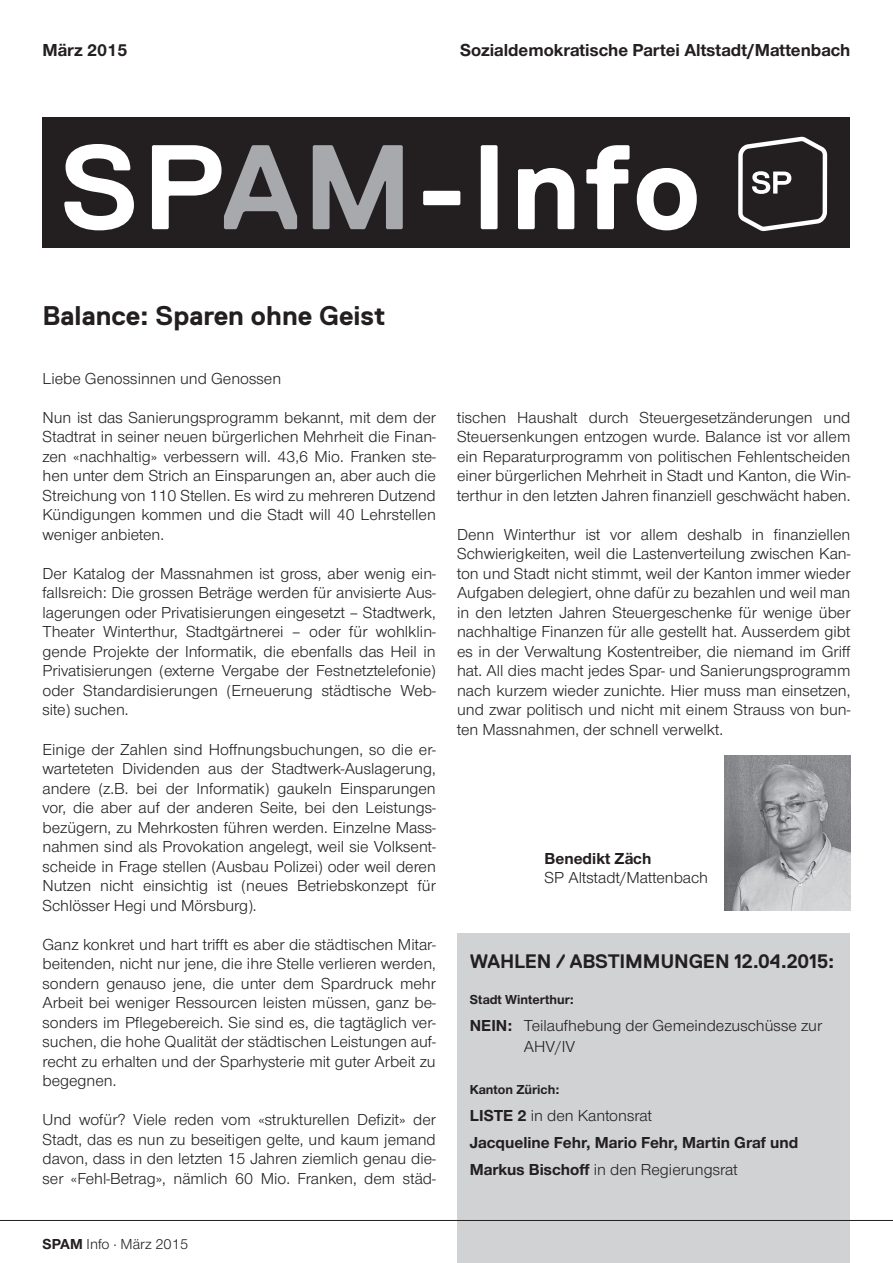
<style>
.page{position:relative;width:893px;height:1263px;background:#fff}
.page>*{position:absolute;margin:0;border:0;box-sizing:border-box;transform-origin:0 0}
.t1{font:700 120px "Replica";letter-spacing:.025em;color:#fff}
.t2{font:700 27px "Replica";color:#231f20}
.t3{font:700 19.5px "Replica";letter-spacing:-.01em;color:#231f20}
.t4{font:700 18px "Nimbus San Nov";color:#231f20}
.t5{font:16.5px/19.5px "Nimbus San Nov";color:#231f20;text-align:justify}
.t6{font:700 16.5px/27px "Nimbus San Nov";color:#231f20}
.t7{font:15px "Nimbus San Nov";color:#231f20}
.t8{font:700 13.5px "Nimbus San Nov";color:#231f20}
.s1{color:#a8a9ad}
.s2{font-weight:700}
.s3{font-weight:400}
</style>
<div class="page">
<div style="left:43px;top:117px;width:807px;height:131px;background:#231f20"></div>
<svg style="left:738px;top:137px;width:89px;height:94px"></svg>
<img style="left:725px;top:755px;width:125px;height:155px">
<div style="left:457px;top:933px;width:393px;height:330px;background:#d1d2d4"></div>
<hr style="left:0;top:1220px;width:893px;height:1px;background:#231f20">
<p class="t4" style="left:43px;top:39px;width:86px">März 2015</p>
<p class="t4" style="left:460px;top:39px;width:392px">Sozialdemokratische Partei Altstadt/Mattenbach</p>
<h1 class="t1" style="left:60px;top:121px;width:642px">SP<span class="s1">AM</span>-Info</h1>
<h2 class="t2" style="left:43px;top:301px;width:344px">Balance: Sparen ohne Geist</h2>
<p class="t5" style="left:43px;top:369px;width:240px">Liebe Genossinnen und Genossen</p>
<p class="t5" style="left:43px;top:408px;width:395px">Nun ist das Sanierungsprogramm bekannt, mit dem der Stadtrat in seiner neuen bürgerlichen Mehrheit die Finan&shy;zen «nachhaltig» verbessern will. 43,6 Mio. Franken ste&shy;hen unter dem Strich an Einsparungen an, aber auch die Streichung von 110 Stellen. Es wird zu mehreren Dutzend Kündigungen kommen und die Stadt will 40 Lehrstellen weniger anbieten.</p>
<p class="t5" style="left:43px;top:564px;width:395px">Der Katalog der Massnahmen ist gross, aber wenig ein&shy;fallsreich: Die grossen Beträge werden für anvisierte Aus&shy;lagerungen oder Privatisierungen eingesetzt – Stadtwerk, Theater Winterthur, Stadtgärtnerei – oder für wohlklin&shy;gende Projekte der Informatik, die ebenfalls das Heil in Privatisierungen (externe Vergabe der Festnetztelefonie) oder Standardisierungen (Erneuerung städtische Web&shy;site) suchen.</p>
<p class="t5" style="left:43px;top:739px;width:395px">Einige der Zahlen sind Hoffnungsbuchungen, so die er&shy;warteteten Dividenden aus der Stadtwerk-Auslagerung, andere (z.B. bei der Informatik) gaukeln Einsparungen vor, die aber auf der anderen Seite, bei den Leistungs&shy;bezügern, zu Mehrkosten führen werden. Einzelne Mass&shy;nahmen sind als Provokation angelegt, weil sie Volksent&shy;scheide in Frage stellen (Ausbau Polizei) oder weil deren Nutzen nicht einsichtig ist (neues Betriebskonzept für Schlösser Hegi und Mörsburg).</p>
<p class="t5" style="left:43px;top:934px;width:395px">Ganz konkret und hart trifft es aber die städtischen Mitar&shy;beitenden, nicht nur jene, die ihre Stelle verlieren werden, sondern genauso jene, die unter dem Spardruck mehr Arbeit bei weniger Ressourcen leisten müssen, ganz be&shy;sonders im Pflegebereich. Sie sind es, die tagtäglich ver&shy;suchen, die hohe Qualität der städtischen Leistungen auf&shy;recht zu erhalten und der Sparhysterie mit guter Arbeit zu begegnen.</p>
<p class="t5" style="left:43px;top:1110px;width:395px">Und wofür? Viele reden vom «strukturellen Defizit» der Stadt, das es nun zu beseitigen gelte, und kaum jemand davon, dass in den letzten 15 Jahren ziemlich genau die&shy;ser «Fehl-Betrag», nämlich 60 Mio. Franken, dem städ-</p>
<p class="t7" style="left:43px;top:1235px;width:147px"><span class="s2">SPAM</span> Info Г März 2015</p>
<p class="t5" style="left:457px;top:408px;width:395px">tischen Haushalt durch Steuergesetzänderungen und Steuersenkungen entzogen wurde. Balance ist vor allem ein Reparaturprogramm von politischen Fehlentscheiden einer bürgerlichen Mehrheit in Stadt und Kanton, die Win&shy;terthur in den letzten Jahren finanziell geschwächt haben.</p>
<p class="t5" style="left:457px;top:525px;width:395px">Denn Winterthur ist vor allem deshalb in finanziellen Schwierigkeiten, weil die Lastenverteilung zwischen Kan&shy;ton und Stadt nicht stimmt, weil der Kanton immer wieder Aufgaben delegiert, ohne dafür zu bezahlen und weil man in den letzten Jahren Steuergeschenke für wenige über nachhaltige Finanzen für alle gestellt hat. Ausserdem gibt es in der Verwaltung Kostentreiber, die niemand im Griff hat. All dies macht jedes Spar- und Sanierungsprogramm nach kurzem wieder zunichte. Hier muss man einsetzen, und zwar politisch und nicht mit einem Strauss von bun&shy;ten Massnahmen, der schnell verwelkt.</p>
<p class="t6" style="left:545px;top:844px;width:108px">Benedikt Zäch</p>
<p class="t5" style="left:545px;top:868px;width:165px">SP Altstadt/Mattenbach</p>
<p class="t3" style="left:470px;top:950px;width:366px">WAHLEN / ABSTIMMUNGEN 12.04.2015:</p>
<p class="t8" style="left:470px;top:991px;width:106px">Stadt Winterthur:</p>
<p class="t5" style="left:524px;top:1015px;width:300px;line-height:21px;text-indent:-54px"><span class="s2">NEIN:</span> Teilaufhebung der Gemeindezuschüsse zur<br>AHV/IV</p>
<p class="t8" style="left:470px;top:1081px;width:91px">Kanton Zürich:</p>
<p class="t6" style="left:470px;top:1101px;width:330px">LISTE 2 <span class="s3">in den Kantonsrat<br></span>Jacqueline Fehr, Mario Fehr, Martin Graf und<br>Markus Bischoff <span class="s3">in den Regierungsrat</span></p>
</div>
